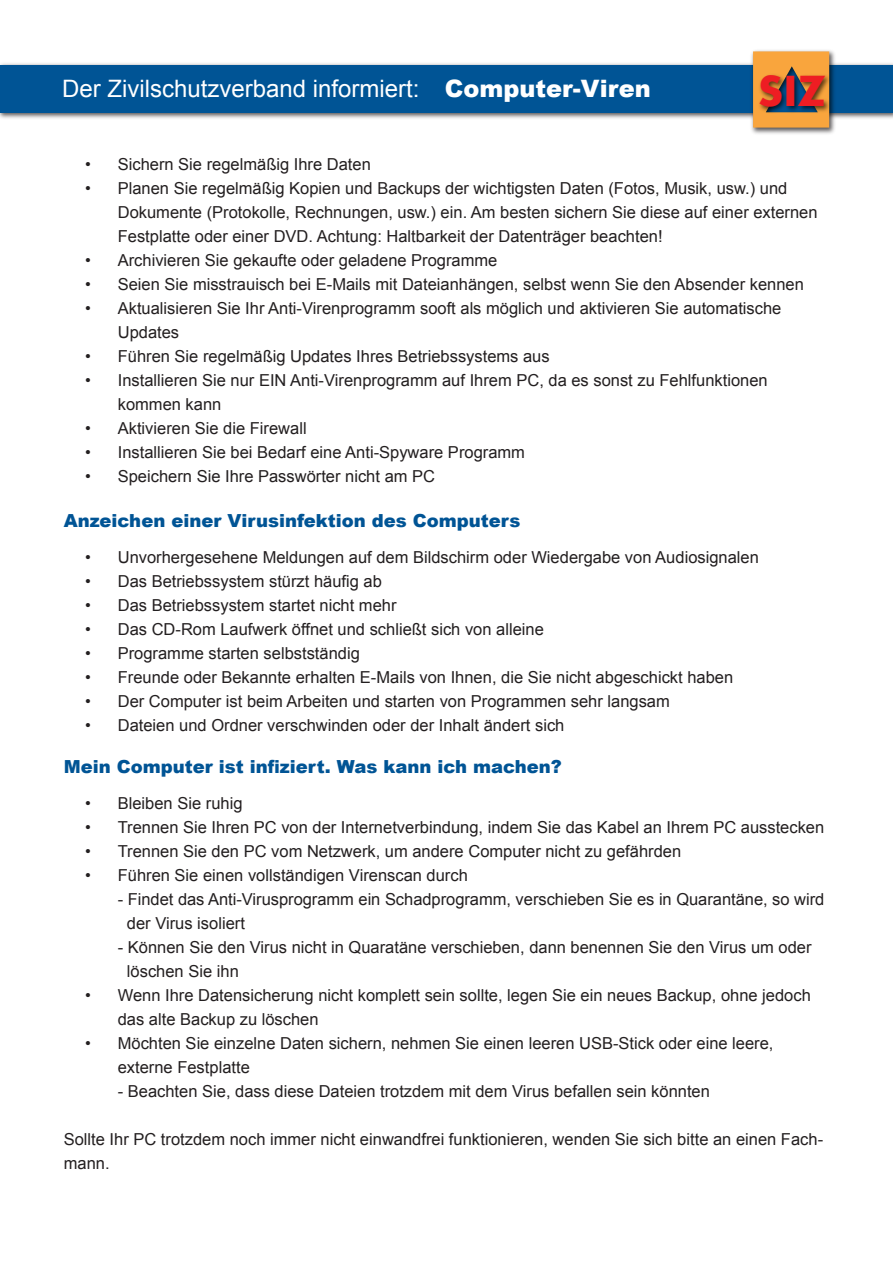
<style>
.page{position:relative;width:893px;height:1263px;background:#fff}
.page>*{position:absolute;margin:0;border:0;box-sizing:border-box;transform-origin:0 0}
.t1{font:700 45px "Aharoni";color:#ee1d23}
.t2{font:24px "Arial";color:#fff}
.t3{font:900 18px "Arial";color:#005495}
.t4{font:16.5px/24px "Arial";color:#231f20}
.s1{font-weight:900}
</style>
<div class="page">
<img style="left:0;top:63px;width:893px;height:56px">
<div style="left:0;top:65px;width:893px;height:47px;background:#005495"></div>
<img style="left:749px;top:50px;width:89px;height:84px">
<svg style="left:753px;top:51px;width:76px;height:77px"></svg>
<img style="left:753px;top:64px;width:81px;height:62px">
<p class="t2" style="left:62px;top:73px;width:590px">Der Zivilschutzverband informiert: <span class="s1">Computer-Viren</span></p>
<h1 class="t1" style="left:758px;top:73px;width:70px">SIZ</h1>
<p class="t4" style="left:85px;top:152px;width:287px">• Sichern Sie regelmäßig Ihre Daten</p>
<p class="t4" style="left:118px;top:176px;width:701px;text-indent:-33px">• Planen Sie regelmäßig Kopien und Backups der wichtigsten Daten (Fotos, Musik, usw.) und<br>Dokumente (Protokolle, Rechnungen, usw.) ein. Am besten sichern Sie diese auf einer externen<br>Festplatte oder einer DVD. Achtung: Haltbarkeit der Datenträger beachten!</p>
<p class="t4" style="left:85px;top:248px;width:414px">• Archivieren Sie gekaufte oder geladene Programme</p>
<p class="t4" style="left:85px;top:272px;width:720px">• Seien Sie misstrauisch bei E-Mails mit Dateianhängen, selbst wenn Sie den Absender kennen</p>
<p class="t4" style="left:118px;top:296px;width:665px;text-indent:-33px">• Aktualisieren Sie Ihr Anti-Virenprogramm sooft als möglich und aktivieren Sie automatische<br>Updates</p>
<p class="t4" style="left:85px;top:344px;width:466px">• Führen Sie regelmäßig Updates Ihres Betriebssystems aus</p>
<p class="t4" style="left:118px;top:368px;width:651px;text-indent:-33px">• Installieren Sie nur EIN Anti-Virenprogramm auf Ihrem PC, da es sonst zu Fehlfunktionen kommen kann</p>
<p class="t4" style="left:85px;top:416px;width:223px">• Aktivieren Sie die Firewall</p>
<p class="t4" style="left:85px;top:440px;width:441px">• Installieren Sie bei Bedarf eine Anti-Spyware Programm</p>
<p class="t4" style="left:85px;top:464px;width:352px">• Speichern Sie Ihre Passwörter nicht am PC</p>
<p class="t3" style="left:64px;top:507px;width:458px">Anzeichen einer Virusinfektion des Computers</p>
<p class="t4" style="left:85px;top:545px;width:675px">• Unvorhergesehene Meldungen auf dem Bildschirm oder Wiedergabe von Audiosignalen</p>
<p class="t4" style="left:85px;top:569px;width:298px">• Das Betriebssystem stürzt häufig ab</p>
<p class="t4" style="left:85px;top:593px;width:313px">• Das Betriebssystem startet nicht mehr</p>
<p class="t4" style="left:85px;top:617px;width:460px">• Das CD-Rom Laufwerk öffnet und schließt sich von alleine</p>
<p class="t4" style="left:85px;top:641px;width:276px">• Programme starten selbstständig</p>
<p class="t4" style="left:85px;top:665px;width:650px">• Freunde oder Bekannte erhalten E-Mails von Ihnen, die Sie nicht abgeschickt haben</p>
<p class="t4" style="left:85px;top:689px;width:586px">• Der Computer ist beim Arbeiten und starten von Programmen sehr langsam</p>
<p class="t4" style="left:85px;top:713px;width:481px">• Dateien und Ordner verschwinden oder der Inhalt ändert sich</p>
<p class="t3" style="left:64px;top:753px;width:500px">Mein Computer ist infiziert. Was kann ich machen?</p>
<p class="t4" style="left:85px;top:791px;width:159px">• Bleiben Sie ruhig</p>
<p class="t4" style="left:85px;top:815px;width:741px">• Trennen Sie Ihren PC von der Internetverbindung, indem Sie das Kabel an Ihrem PC ausstecken</p>
<p class="t4" style="left:85px;top:839px;width:598px">• Trennen Sie den PC vom Netzwerk, um andere Computer nicht zu gefährden</p>
<p class="t4" style="left:85px;top:863px;width:384px">• Führen Sie einen vollständigen Virenscan durch</p>
<p class="t4" style="left:127px;top:887px;width:699px;text-indent:-9px">- Findet das Anti-Virusprogramm ein Schadprogramm, verschieben Sie es in Quarantäne, so wird der Virus isoliert</p>
<p class="t4" style="left:127px;top:935px;width:686px;text-indent:-9px">- Können Sie den Virus nicht in Quaratäne verschieben, dann benennen Sie den Virus um oder löschen Sie ihn</p>
<p class="t4" style="left:118px;top:983px;width:695px;text-indent:-33px">• Wenn Ihre Datensicherung nicht komplett sein sollte, legen Sie ein neues Backup, ohne jedoch das alte Backup zu löschen</p>
<p class="t4" style="left:118px;top:1031px;width:657px;text-indent:-33px">• Möchten Sie einzelne Daten sichern, nehmen Sie einen leeren USB-Stick oder eine leere, externe Festplatte</p>
<p class="t4" style="left:118px;top:1079px;width:594px">- Beachten Sie, dass diese Dateien trotzdem mit dem Virus befallen sein könnten</p>
<p class="t4" style="left:64px;top:1127px;width:761px">Sollte Ihr PC trotzdem noch immer nicht einwandfrei funktionieren, wenden Sie sich bitte an einen Fach&shy;mann.</p>
</div>
